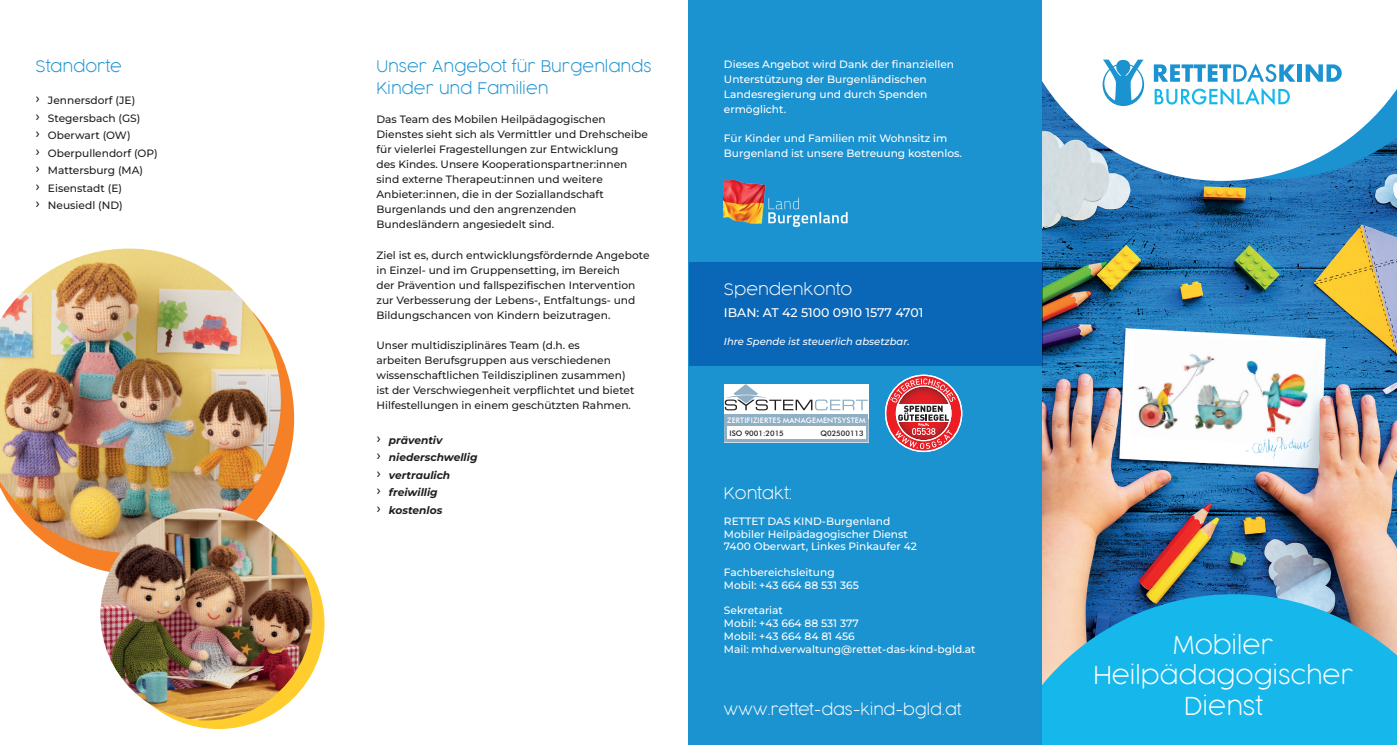
<style>
.page{position:relative;width:1397px;height:745px;background:#fff}
.page>*{position:absolute;margin:0;border:0;box-sizing:border-box;transform-origin:0 0}
.t1{font:200 24.12px/30.4px "COCOGOOSE";color:#fff;text-align:center}
.t2{font:200 15.62px/22.5px "COCOGOOSE";color:#1c93d1}
.t3{font:200 15.62px "COCOGOOSE";color:#fff}
.t4{font:200 15px "COCOGOOSE";color:#fff}
.t5{font:500 12.5px "Montserrat";color:#fff}
.t6{font:500 10.62px/15px "Montserrat";color:#231f20}
.t7{font:500 10.62px/12.8px "Montserrat";color:#fff}
.t8{font:italic 700 10.62px/17.5px "Montserrat";color:#231f20}
.t9{font:italic 500 10px "Montserrat";color:#fff}
.t10{font:500 7.62px "Futura BT";letter-spacing:.02em;color:#fff}
.t11{font:500 7.62px "Futura BT";color:#231f20}
.s1{font-size:13.75px}
.s2{font-weight:500;font-style:normal;font-size:13.75px}
</style>
<div class="page">
<img style="left:1042px;top:181px;width:354px;height:413px">
<svg style="left:58px;top:356px;width:236px;height:216px"></svg>
<img style="left:0;top:248px;width:281px;height:304px">
<svg style="left:1042px;top:59px;width:354px;height:122px"></svg>
<svg style="left:1042px;top:594px;width:354px;height:150px;background:#2cb2df"></svg>
<svg style="left:1153px;top:63px;width:142px;height:19px"></svg>
<hr style="left:1297px;top:64px;width:4px;height:18px;background:#1c93d1">
<svg style="left:1305px;top:64px;width:36px;height:18px"></svg>
<svg style="left:1154px;top:88px;width:135px;height:17px"></svg>
<svg style="left:1102px;top:60px;width:41px;height:46px"></svg>
<div style="left:688px;top:0;width:354px;height:744px;background:#1c93d1"></div>
<div style="left:689px;top:262px;width:353px;height:103px;background:#0a66b6"></div>
<div style="left:112px;top:518px;width:212px;height:210px;background:#ffce2e;border-radius:50%"></div>
<img style="left:100px;top:508px;width:212px;height:212px;border-radius:106px">
<img style="left:1129px;top:333px;width:190px;height:113px">
<div style="left:723px;top:384px;width:145px;height:58px;background:#fff"></div>
<div style="left:724px;top:418px;width:143px;height:24px;border:4px solid #8fafc5"></div>
<div style="left:724px;top:414px;width:143px;height:12px;background:#8fafc5"></div>
<svg style="left:724px;top:384px;width:143px;height:26px"></svg>
<div style="left:727px;top:426px;width:138px;height:13px;background:#fff"></div>
<svg style="left:885px;top:375px;width:76px;height:76px"></svg>
<img style="left:723px;top:179px;width:125px;height:48px">
<img style="left:1242px;top:430px;width:74px;height:33px">
<h2 class="t2" style="left:35px;top:54px;width:88px">Standorte</h2>
<p class="t6" style="left:35px;top:91px;width:124px;line-height:17.5px"><span class="s1">ٓ</span> Jennersdorf (JE)<br><span class="s1">ٓ</span> Stegersbach (GS)<br><span class="s1">ٓ</span> Oberwart (OW)<br><span class="s1">ٓ</span> Oberpullendorf (OP) <span class="s1">ٓ</span> Mattersburg (MA)<br><span class="s1">ٓ</span> Eisenstadt (E)<br><span class="s1">ٓ</span> Neusiedl (ND)</p>
<h2 class="t2" style="left:376px;top:54px;width:277px">Unser Angebot für Burgenlands<br>Kinder und Familien</h2>
<p class="t6" style="left:376px;top:111px;width:273px">Das Team des Mobilen Heilpädagogischen Dienstes sieht sich als Vermittler und Drehscheibe für vielerlei Fragestellungen zur Entwicklung<br>des Kindes. Unsere Kooperationspartner:innen sind externe Therapeut:innen und weitere Anbieter:innen, die in der Soziallandschaft Burgenlands und den angrenzenden Bundesländern angesiedelt sind.</p>
<p class="t6" style="left:376px;top:247px;width:274px">Ziel ist es, durch entwicklungsfördernde Angebote in Einzel- und im Gruppensetting, im Bereich<br>der Prävention und fallspezifischen Intervention zur Verbesserung der Lebens-, Entfaltungs- und Bildungschancen von Kindern beizutragen.</p>
<p class="t6" style="left:376px;top:337px;width:259px">Unser multidisziplinäres Team (d.h. es<br>arbeiten Berufsgruppen aus verschiedenen wissenschaftlichen Teildisziplinen zusammen) ist der Verschwiegenheit verpflichtet und bietet Hilfestellungen in einem geschützten Rahmen.</p>
<p class="t8" style="left:376px;top:430px;width:102px"><span class="s2">ٓ</span> präventiv<br><span class="s2">ٓ</span> niederschwellig <span class="s2">ٓ</span> vertraulich<br><span class="s2">ٓ</span> freiwillig<br><span class="s2">ٓ</span> kostenlos</p>
<p class="t7" style="left:723px;top:56px;width:232px;line-height:15px">Dieses Angebot wird Dank der finanziellen<br>Unterstützung der Burgenländischen<br>Landesregierung und durch Spenden ermöglicht.</p>
<p class="t7" style="left:723px;top:130px;width:239px;line-height:15px">Für Kinder und Familien mit Wohnsitz im<br>Burgenland ist unsere Betreuung kostenlos.</p>
<h2 class="t3" style="left:723px;top:278px;width:130px">Spendenkonto</h2>
<p class="t5" style="left:723px;top:303px;width:201px">IBAN: AT 42 5100 0910 1577 4701</p>
<p class="t9" style="left:723px;top:334px;width:187px">Ihre Spende ist steuerlich absetzbar.</p>
<p class="t10" style="left:727px;top:415px;width:140px">ZERTIFIZIERTES MANAGEMENTSYSTEM</p>
<p class="t11" style="left:729px;top:428px;width:56px">ISO 9001:2015</p>
<p class="t11" style="left:820px;top:428px;width:45px">Q02500113</p>
<h2 class="t3" style="left:723px;top:482px;width:70px">Kontakt:</h2>
<p class="t7" style="left:723px;top:514px;width:194px">RETTET DAS KIND-Burgenland<br>Mobiler Heilpädagogischer Dienst<br>7400 Oberwart, Linkes Pinkaufer 42</p>
<p class="t7" style="left:723px;top:565px;width:136px">Fachbereichsleitung<br>Mobil: +43 664 88 531 365</p>
<p class="t7" style="left:723px;top:603px;width:253px">Sekretariat<br>Mobil: +43 664 88 531 377<br>Mobil: +43 664 84 81 456<br>Mail: mhd.verwaltung@rettet-das-kind-bgld.at</p>
<h3 class="t4" style="left:723px;top:698px;width:239px">www.rettet-das-kind-bgld.at</h3>
<h1 class="t1" style="left:1093px;top:629px;width:262px">Mobiler<br>Heilpädagogischer<br>Dienst</h1>
</div>
